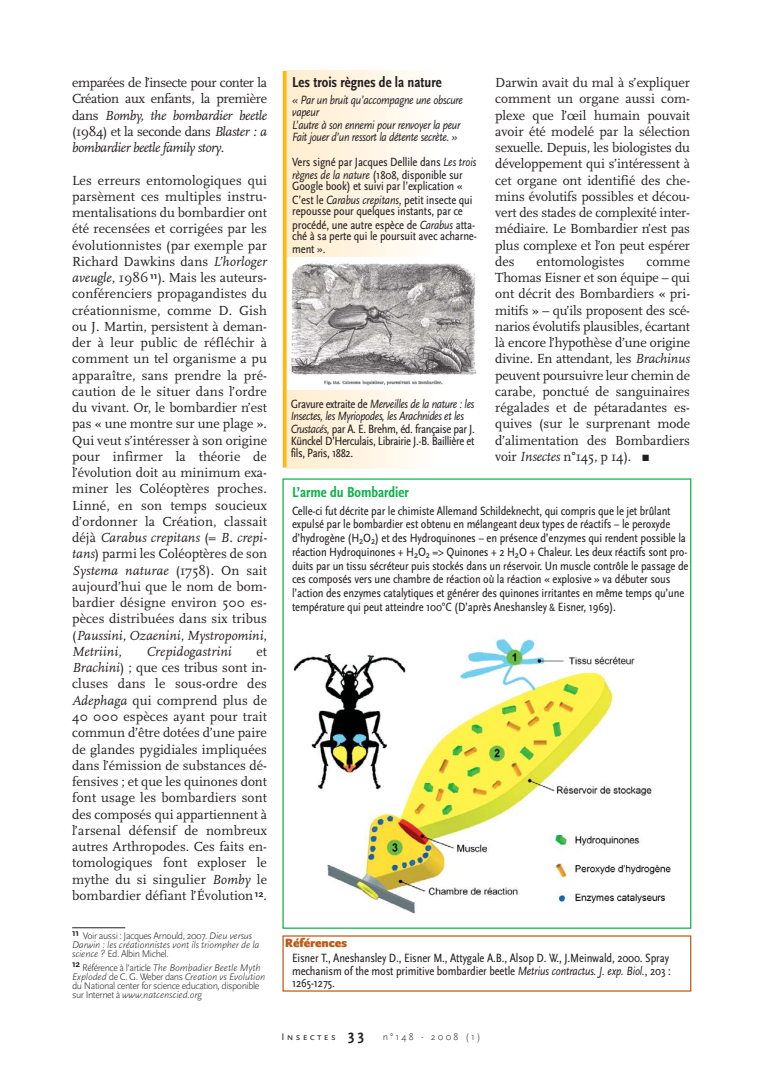
<style>
.page{position:relative;width:780px;height:1088px;background:#fff}
.page>*{position:absolute;margin:0;border:0;box-sizing:border-box;transform-origin:0 0}
.t1{font:700 condensed 15px "Scala Sans";color:#231f20}
.t2{font:700 condensed 15px "Scala Sans";color:#0eb14b}
.t3{font:13.75px/16.2px "Scala";color:#231f20;text-align:justify}
.t4{font:italic 13.75px "Scala";letter-spacing:.01em;color:#231f20}
.t5{font:12.5px/12.4px "Scala Sans Regular Con";letter-spacing:-.01em;color:#231f20}
.t6{font:italic 12.5px/12.5px "Scala Sans";letter-spacing:-.025em;color:#231f20;scale:.85 1}
.t7{font:900 12.5px "Scala Sans";letter-spacing:-.005em;color:#bd5b15}
.t8{font:300 10px/8.8px "Scala Sans";letter-spacing:-.045em;color:#231f20}
.t9{font:italic 300 10px/9.8px "Scala Sans";letter-spacing:-.015em;color:#231f20}
.s1{font-style:italic}
.s2{font-style:normal}
.s3{font-family:"Scala Sans";font-style:italic}
.s4{font-family:"Scala Sans Expert"}
.s5{font-family:"Scala Sans Regular Con";font-style:normal}
.s6{font-size:10px}
.s7{font-family:"Scala Sans Caps";font-weight:400}
.s8{font-weight:700;font-size:15px}
</style>
<div class="page">
<hr style="left:72px;top:927px;width:53px;height:1px;background:#231f20">
<div style="left:286px;top:71px;width:151px;height:398px;background:linear-gradient(to right,#ffedcd,#fffdfb)"></div>
<hr style="left:283px;top:71px;width:3px;height:397px;background:#fdb912">
<div style="left:287px;top:257px;width:193px;height:133px;background:#fff"></div>
<img style="left:290px;top:263px;width:186px;height:123px">
<img style="left:293px;top:638px;width:378px;height:276px">
<p class="t3" style="left:72px;top:76px;width:196px">emparées de l’insecte pour conter la Création aux enfants, la première dans <span class="s1">Bomby, the bombardier beetle </span>(1984) et la seconde dans <span class="s1">Blaster : a bombardier beetle family story</span>.</p>
<p class="t3" style="left:72px;top:173px;width:196px">Les erreurs entomologiques qui parsèment ces multiples instru&shy;mentalisations du bombardier ont été recensées et corrigées par les évolutionnistes (par exemple par Richard Dawkins dans <span class="s1">L’horloger aveugle</span>, 1986 <sup>11</sup>). Mais les auteurs&shy;conférenciers propagandistes du créationnisme, comme D. Gish ou J. Martin, persistent à deman&shy;der à leur public de réfléchir à comment un tel organisme a pu apparaître, sans prendre la pré&shy;caution de le situer dans l’ordre du vivant. Or, le bombardier n’est pas « une montre sur une plage ».<br>Qui veut s’intéresser à son origine pour infirmer la théorie de l’évolution doit au minimum exa&shy;miner les Coléoptères proches.<br>Linné, en son temps soucieux d’ordonner la Création, classait déjà <span class="s1">Carabus crepitans</span> (= <span class="s1">B. crepi&shy;tans</span>) parmi les Coléoptères de son <span class="s1">Systema naturae</span> (1758). On sait aujourd’hui que le nom de bom&shy;bardier désigne environ 500 es&shy;pèces distribuées dans six tribus (<span class="s1">Paussini</span>, <span class="s1">Ozaenini</span>, <span class="s1">Mystropomini</span>, <span class="s1">Metriini</span>,</p>
<p class="t4" style="left:146px;top:646px;width:87px">Crepidogastrini</p>
<p class="t3" style="left:72px;top:644px;width:196px;text-indent:184px">et <span class="s1">Brachini</span>) ; que ces tribus sont in&shy;cluses dans le sous-ordre des <span class="s1">Adephaga</span> qui comprend plus de 40 000 espèces ayant pour trait commun d’être dotées d’une paire de glandes pygidiales impliquées dans l’émission de substances dé&shy;fensives ; et que les quinones dont font usage les bombardiers sont des composés qui appartiennent à l’arsenal défensif de nombreux autres Arthropodes. Ces faits en&shy;tomologiques font exploser le mythe du si singulier <span class="s1">Bomby</span> le bombardier défiant l’Évolution <sup>12</sup>.</p>
<p class="t9" style="left:72px;top:931px;width:189px"><sup>11</sup> <span class="s2">Voir aussi : Jacques Arnould, 2007.</span> Dieu versus<br>Darwin : les créationnistes vont ils triompher de la</p>
<p class="t8" style="left:72px;top:948px;width:190px;line-height:13.2px"><span class="s1">science ?</span> Ed. Albin Michel.<br><sup>12</sup> Référence à l’article <span class="s1">The Bombadier Beetle Myth</span></p>
<p class="t8" style="left:72px;top:973px;width:194px"><span class="s1">Exploded</span> de C. G. Weber dans <span class="s1">Creation vs Evolution </span>du National center for science education, disponible sur Internet à <span class="s1">www.natcenscied.org</span></p>
<p class="t1" style="left:292px;top:76px;width:151px">Les trois règnes de la nature</p>
<p class="t6" style="left:292px;top:94px;width:202px">« Par un bruit qu’accompagne une obscure vapeur<br>L’autre à son ennemi pour renvoyer la peur Fait jouer d’un ressort la détente secrète. »</p>
<p class="t5" style="left:292px;top:157px;width:186px">Vers signé par Jacques Dellile dans <span class="s3">Les trois règnes de la nature</span> (1808, disponible sur Google book) et suivi par l’explication « C’est le <span class="s3">Carabus crepitans</span>, petit insecte qui repousse pour quelques instants, par ce procédé, une autre espèce de <span class="s3">Carabus</span> atta&shy;ché à sa perte qui le poursuit avec acharne&shy;ment ».</p>
<p class="t3" style="left:495px;top:76px;width:196px">Darwin avait du mal à s’expliquer comment un organe aussi com&shy;plexe que l’œil humain pouvait avoir été modelé par la sélection sexuelle. Depuis, les biologistes du développement qui s’intéressent à cet organe ont identifié des che&shy;mins évolutifs possibles et décou&shy;vert des stades de complexité inter&shy;médiaire. Le Bombardier n’est pas plus complexe et l’on peut espérer des</p>
<p class="t3" style="left:536px;top:254px;width:89px">entomologistes</p>
<p class="t3" style="left:495px;top:254px;width:196px;text-indent:151px">comme Thomas Eisner et son équipe – qui ont décrit des Bombardiers « pri&shy;mitifs » – qu’ils proposent des scé&shy;narios évolutifs plausibles, écartant là encore l’hypothèse d’une origine divine. En attendant, les <span class="s1">Brachinus </span>peuvent poursuivre leur chemin de carabe, ponctué de sanguinaires régalades et de pétaradantes es&shy;quives (sur le surprenant mode d’alimentation des Bombardiers voir <span class="s1">Insectes</span> n°145, p 14). <span class="s4">r</span></p>
<p class="t6" style="left:291px;top:398px;width:217px"><span class="s5">Gravure extraite de</span> Merveilles de la nature : les<br>Insectes, les Myriopodes, les Arachnides et les</p>
<p class="t5" style="left:291px;top:424px;width:185px;text-align:justify"><span class="s3">Crustacés,</span> par A. E. Brehm, éd. française par J.<br>Künckel D’Herculais, Librairie J.-B. Baillière et fils, Paris, 1882.</p>
<p class="t2" style="left:292px;top:486px;width:118px">L’arme du Bombardier</p>
<p class="t5" style="left:292px;top:505px;width:398px;line-height:13.8px">Celle-ci fut décrite par le chimiste Allemand Schildeknecht, qui compris que le jet brûlant expulsé par le bombardier est obtenu en mélangeant deux types de réactifs – le peroxyde d’hydrogène (H<sub>2</sub>O<sub>2</sub>) et des Hydroquinones – en présence d’enzymes qui rendent possible la réaction Hydroquinones + H<sub>2</sub>O<sub>2</sub> =&gt; Quinones + 2 H<sub>2</sub>O + Chaleur. Les deux réactifs sont pro&shy;duits par un tissu sécréteur puis stockés dans un réservoir. Un muscle contrôle le passage de ces composés vers une chambre de réaction où la réaction « explosive » va débuter sous l’action des enzymes catalytiques et générer des quinones irritantes en même temps qu’une température qui peut atteindre 100°C (D’après Aneshansley <span class="s6">&amp;</span> Eisner, 1969).</p>
<p class="t7" style="left:285px;top:938px;width:64px">Références</p>
<p class="t5" style="left:292px;top:952px;width:380px">Eisner T., Aneshansley D., Eisner M., Attygale A.B., Alsop D. W., J.Meinwald, 2000. Spray mechanism of the most primitive bombardier beetle <span class="s3">Metrius contractus. J. exp. Biol.</span>, 203 :<br>1265-1275.</p>
<p class="t8" style="left:281px;top:1033px;width:201px"><span class="s7">Insectes</span> <span class="s8">33</span> n°148 - 2008 (1)</p>
</div>
